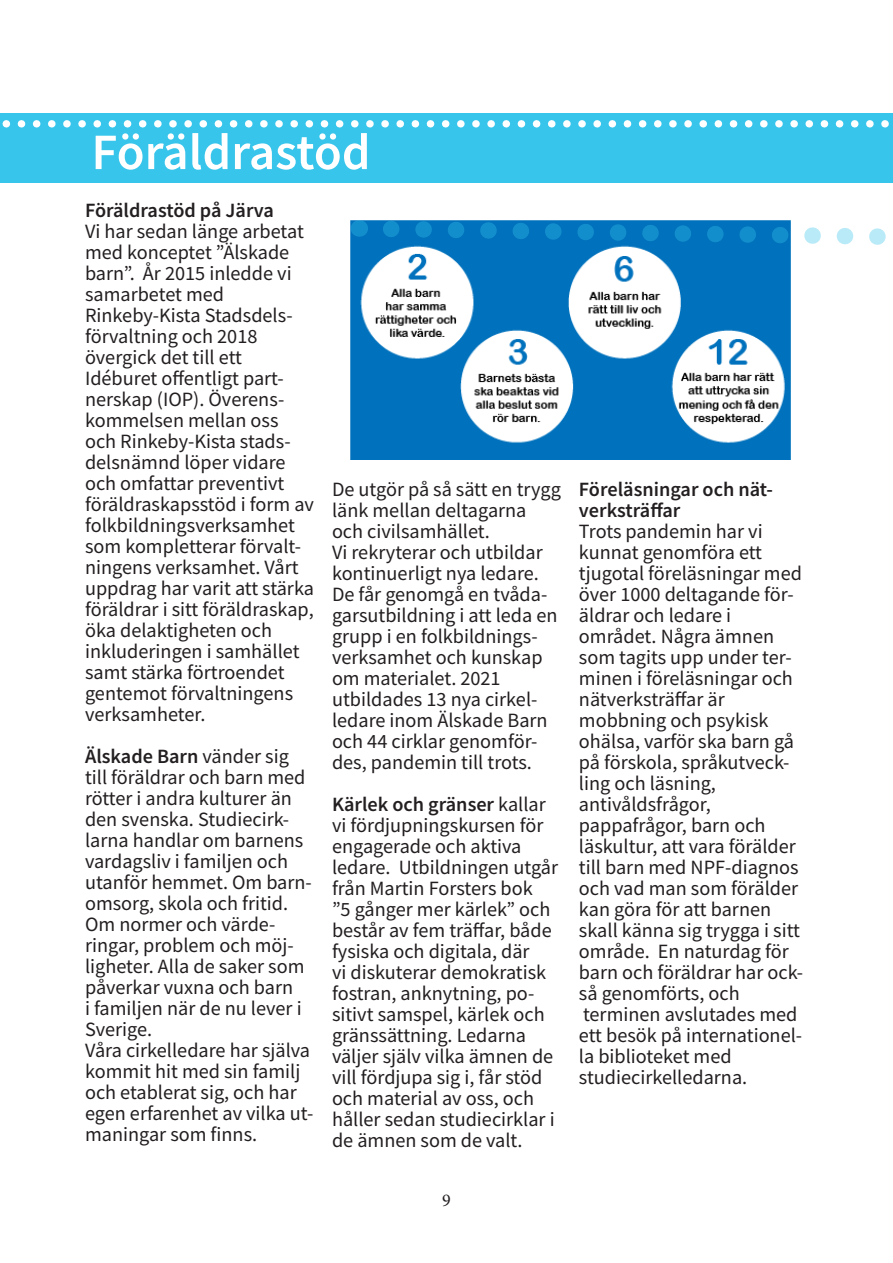
<style>
.page{position:relative;width:893px;height:1263px;background:#fff}
.page>*{position:absolute;margin:0;border:0;box-sizing:border-box;transform-origin:0 0}
.t1{font:600 51px "Source Sans Pro";color:#fff}
.t2{font:20.25px/21px "Source Sans Pro";color:#231f20}
.t3{font:600 20.25px/21px "Source Sans Pro";color:#231f20}
.t4{font:18px "Minion Pro";color:#231f20}
.s1{font-weight:600}
</style>
<div class="page">
<img style="left:350px;top:220px;width:441px;height:239px">
<div style="left:0;top:113px;width:893px;height:69px;background:#38c5ec"></div>
<svg style="left:359px;top:220px;width:1px;height:17px"></svg>
<svg style="left:374px;top:220px;width:512px;height:27px"></svg>
<svg style="left:2px;top:120px;width:887px;height:8px"></svg>
<p class="t1" style="left:91px;top:119px;width:281px">Föräldrastöd</p>
<p class="t3" style="left:85px;top:200px;width:190px">Föräldrastöd på Järva</p>
<p class="t2" style="left:85px;top:221px;width:220px">Vi har sedan länge arbetat med konceptet ”Älskade barn”. År 2015 inledde vi samarbetet med</p>
<p class="t2" style="left:85px;top:305px;width:209px">Rinkeby-Kista Stadsdels&shy;förvaltning och 2018</p>
<p class="t2" style="left:85px;top:347px;width:158px">övergick det till ett</p>
<p class="t2" style="left:85px;top:368px;width:230px">Idéburet offentligt part&shy;nerskap (IOP). Överens&shy;kommelsen mellan oss och Rinkeby-Kista stads&shy;delsnämnd löper vidare och omfattar preventivt föräldraskapsstöd i form av folkbildningsverksamhet som kompletterar förvalt&shy;ningens verksamhet. Vårt uppdrag har varit att stärka föräldrar i sitt föräldraskap, öka delaktigheten och inkluderingen i samhället samt stärka förtroendet gentemot förvaltningens verksamheter.</p>
<p class="t2" style="left:85px;top:746px;width:228px"><span class="s1">Älskade Barn</span> vänder sig till föräldrar och barn med rötter i andra kulturer än den svenska. Studiecirk&shy;larna handlar om barnens vardagsliv i familjen och utanför hemmet. Om barn&shy;omsorg, skola och fritid.<br>Om normer och värde&shy;ringar, problem och möj&shy;ligheter. Alla de saker som påverkar vuxna och barn<br>i familjen när de nu lever i<br>Sverige.</p>
<p class="t2" style="left:85px;top:1040px;width:230px">Våra cirkelledare har själva kommit hit med sin familj och etablerat sig, och har egen erfarenhet av vilka ut&shy;maningar som finns.</p>
<p class="t2" style="left:332px;top:478px;width:230px">De utgör på så sätt en trygg länk mellan deltagarna och civilsamhället.</p>
<p class="t2" style="left:332px;top:541px;width:227px">Vi rekryterar och utbildar kontinuerligt nya ledare.<br>De får genomgå en tvåda&shy;garsutbildning i att leda en grupp i en folkbildnings&shy;verksamhet och kunskap om materialet. 2021</p>
<p class="t2" style="left:332px;top:688px;width:217px">utbildades 13 nya cirkel&shy;ledare inom Älskade Barn och 44 cirklar genomför&shy;des, pandemin till trots.</p>
<p class="t2" style="left:332px;top:793px;width:228px"><span class="s1">Kärlek och gränser</span> kallar vi fördjupningskursen för engagerade och aktiva ledare. Utbildningen utgår från Martin Forsters bok<br>”5 gånger mer kärlek” och består av fem träffar, både fysiska och digitala, där<br>vi diskuterar demokratisk fostran, anknytning, po&shy;sitivt samspel, kärlek och gränssättning. Ledarna</p>
<p class="t2" style="left:332px;top:1045px;width:224px">väljer själv vilka ämnen de vill fördjupa sig i, får stöd och material av oss, och håller sedan studiecirklar i de ämnen som de valt.</p>
<p class="t3" style="left:579px;top:478px;width:196px">Föreläsningar och nät&shy;verksträffar</p>
<p class="t2" style="left:579px;top:520px;width:185px">Trots pandemin har vi</p>
<p class="t2" style="left:579px;top:541px;width:225px">kunnat genomföra ett tjugotal föreläsningar med över 1000 deltagande för&shy;äldrar och ledare i</p>
<p class="t2" style="left:579px;top:625px;width:215px">området. Några ämnen som tagits upp under ter&shy;minen i föreläsningar och nätverksträffar är</p>
<p class="t2" style="left:579px;top:709px;width:217px">mobbning och psykisk ohälsa, varför ska barn gå på förskola, språkutveck&shy;ling och läsning,</p>
<p class="t2" style="left:579px;top:793px;width:133px">antivåldsfrågor,</p>
<p class="t2" style="left:579px;top:814px;width:226px">pappafrågor, barn och läskultur, att vara förälder till barn med NPF-diagnos och vad man som förälder kan göra för att barnen skall känna sig trygga i sitt område. En naturdag för barn och föräldrar har ock&shy;så genomförts, och</p>
<p class="t2" style="left:579px;top:1003px;width:225px">terminen avslutades med ett besök på internationel&shy;la biblioteket med</p>
<p class="t2" style="left:579px;top:1066px;width:170px">studiecirkelledarna.</p>
<p class="t4" style="left:442px;top:1188px;width:10px">9</p>
</div>
